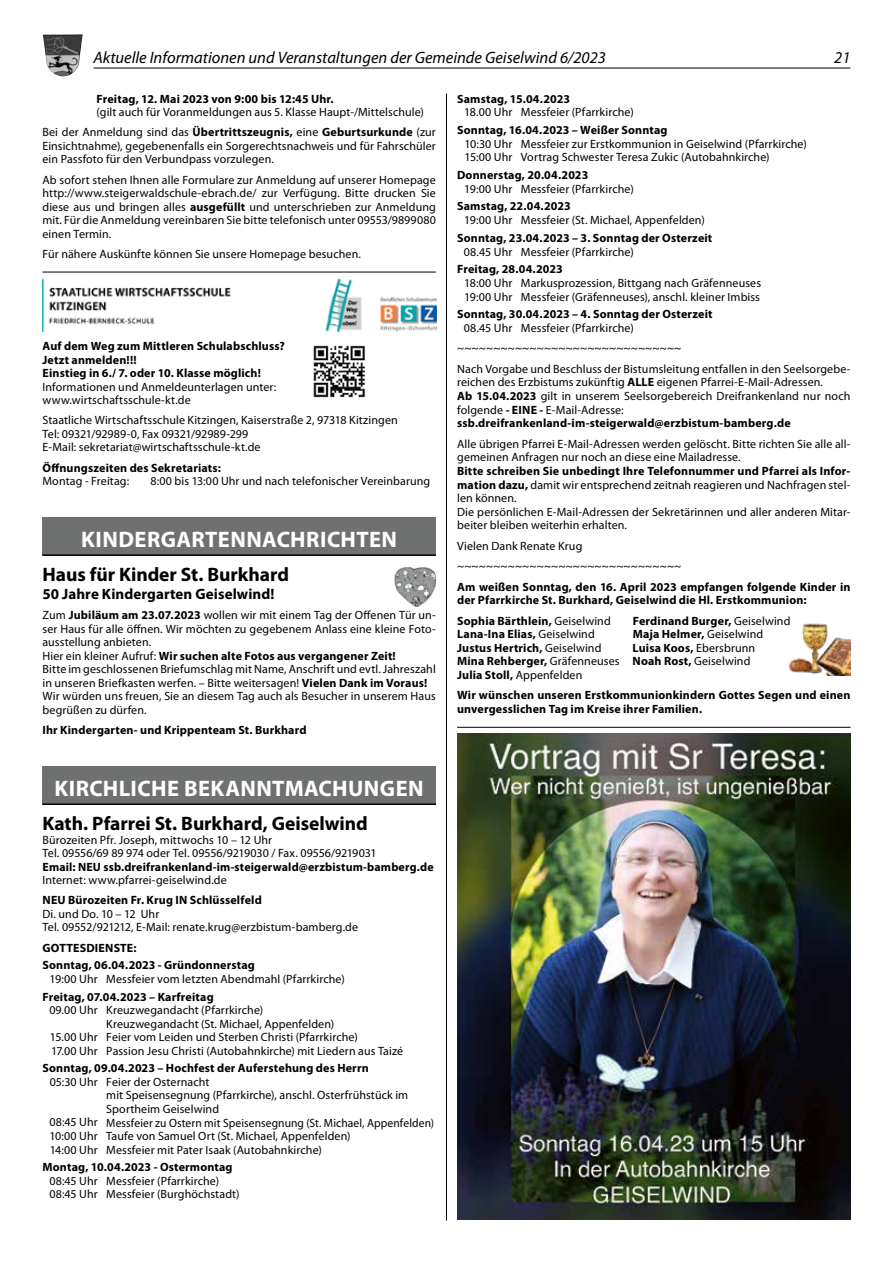
<style>
.page{position:relative;width:893px;height:1263px;background:#fff}
.page>*{position:absolute;margin:0;border:0;box-sizing:border-box;transform-origin:0 0}
.t1{font:700 22.5px "Myriad Pro";letter-spacing:.02em;color:#fff}
.t2{font:700 19.5px "Myriad Pro";letter-spacing:-.005em;color:#000}
.t3{font:italic 16.5px "Myriad Pro";color:#000}
.t4{font:700 15px "Myriad Pro";letter-spacing:.005em;color:#000}
.t5{font:12px/13.5px "Myriad Pro";letter-spacing:.01em;color:#000}
.t6{font:700 12px/13.6px "Myriad Pro";letter-spacing:.01em;color:#000}
.s1{font-weight:700}
.s2{font-weight:400}
</style>
<div class="page">
<hr style="left:446px;top:94px;width:1px;height:1126px;background:#000">
<div style="left:43px;top:766px;width:393px;height:38px;background:#6f7070"></div>
<hr style="left:43px;top:803px;width:393px;height:2px;background:#000">
<hr style="left:457px;top:727px;width:393px;height:1px;background:#000">
<img style="left:789px;top:623px;width:61px;height:53px">
<img style="left:457px;top:733px;width:393px;height:487px">
<img style="left:394px;top:567px;width:42px;height:40px">
<div style="left:43px;top:517px;width:393px;height:38px;background:#6f7070"></div>
<hr style="left:43px;top:554px;width:393px;height:2px;background:#000">
<hr style="left:43px;top:272px;width:393px;height:1px;background:#000">
<img style="left:43px;top:278px;width:394px;height:54px">
<img style="left:313px;top:345px;width:52px;height:53px">
<hr style="left:94px;top:68px;width:756px;height:1px;background:#000">
<img style="left:43px;top:34px;width:40px;height:42px">
<h3 class="t3" style="left:94px;top:48px;width:514px">Aktuelle Informationen und Veranstaltungen der Gemeinde Geiselwind 6/2023</h3>
<h3 class="t3" style="left:834px;top:48px;width:18px">21</h3>
<p class="t6" style="left:97px;top:91px;width:239px">Freitag, 12. Mai 2023 von 9:00 bis 12:45 Uhr.</p>
<p class="t5" style="left:43px;top:102px;width:395px;line-height:20.2px;text-indent:54px">(gilt auch für Voranmeldungen aus 5. Klasse Haupt-/Mittelschule)<br>Bei der Anmeldung sind das <span class="s1">Übertrittszeugnis,</span> eine <span class="s1">Geburtsurkunde</span> (zur</p>
<p class="t5" style="left:43px;top:139px;width:395px">Einsichtnahme), gegebenenfalls ein Sorgerechtsnachweis und für Fahrschüler ein Passfoto für den Verbundpass vorzulegen.</p>
<p class="t5" style="left:43px;top:173px;width:395px;text-align:justify">Ab sofort stehen Ihnen alle Formulare zur Anmeldung auf unserer Homepage http://www.steigerwaldschule-ebrach.de/ zur Verfügung. Bitte drucken Sie diese aus und bringen alles <span class="s1">ausgefüllt</span> und unterschrieben zur Anmeldung mit. Für die Anmeldung vereinbaren Sie bitte telefonisch unter 09553/9899080 einen Termin.</p>
<p class="t5" style="left:43px;top:247px;width:320px">Für nähere Auskünfte können Sie unsere Homepage besuchen.</p>
<p class="t6" style="left:43px;top:339px;width:244px">Auf dem Weg zum Mittleren Schulabschluss?<br>Jetzt anmelden!!!<br>Einstieg in 6./ 7. oder 10. Klasse möglich!</p>
<p class="t5" style="left:43px;top:380px;width:235px">Informationen und Anmeldeunterlagen unter: www.wirtschaftsschule-kt.de</p>
<p class="t5" style="left:43px;top:413px;width:357px">Staatliche Wirtschaftsschule Kitzingen, Kaiserstraße 2, 97318 Kitzingen<br>Tel: 09321/92989-0, Fax 09321/92989-299<br>E-Mail: sekretariat@wirtschaftsschule-kt.de</p>
<p class="t6" style="left:43px;top:460px;width:180px">Öffnungszeiten des Sekretariats:</p>
<p class="t5" style="left:43px;top:474px;width:88px">Montag - Freitag:</p>
<p class="t5" style="left:151px;top:474px;width:281px">8:00 bis 13:00 Uhr und nach telefonischer Vereinbarung</p>
<h1 class="t1" style="left:81px;top:524px;width:317px">KINDERGARTENNACHRICHTEN</h1>
<h2 class="t2" style="left:43px;top:562px;width:248px">Haus für Kinder St. Burkhard</h2>
<p class="t4" style="left:43px;top:584px;width:233px">50 Jahre Kindergarten Geiselwind!</p>
<p class="t5" style="left:43px;top:608px;width:395px">Zum <span class="s1">Jubiläum am 23.07.2023</span> wollen wir mit einem Tag der Offenen Tür un&shy;ser Haus für alle öffnen. Wir möchten zu gegebenem Anlass eine kleine Foto&shy;ausstellung anbieten.<br>Hier ein kleiner Aufruf: <span class="s1">Wir suchen alte Fotos aus vergangener Zeit!<br></span>Bitte im geschlossenen Briefumschlag mit Name, Anschrift und evtl. Jahreszahl in unseren Briefkasten werfen. – Bitte weitersagen! <span class="s1">Vielen Dank im Voraus!<br></span>Wir würden uns freuen, Sie an diesem Tag auch als Besucher in unserem Haus begrüßen zu dürfen.</p>
<p class="t6" style="left:43px;top:723px;width:266px">Ihr Kindergarten- und Krippenteam St. Burkhard</p>
<h1 class="t1" style="left:55px;top:773px;width:371px">KIRCHLICHE BEKANNTMACHUNGEN</h1>
<h2 class="t2" style="left:43px;top:811px;width:327px">Kath. Pfarrei St. Burkhard, Geiselwind</h2>
<p class="t5" style="left:43px;top:833px;width:336px">Bürozeiten Pfr. Joseph, mittwochs 10 – 12 Uhr<br>Tel. 09556/69 89 974 oder Tel. 09556/9219030 / Fax. 09556/9219031</p>
<p class="t6" style="left:43px;top:859px;width:393px">Email: NEU ssb.dreifrankenland-im-steigerwald@erzbistum-bamberg.de</p>
<p class="t5" style="left:43px;top:873px;width:186px">Internet: www.pfarrei-geiselwind.de</p>
<p class="t6" style="left:43px;top:893px;width:221px">NEU Bürozeiten Fr. Krug IN Schlüsselfeld</p>
<p class="t5" style="left:43px;top:907px;width:317px">Di. und Do. 10 – 12 Uhr<br>Tel. 09552/921212, E-Mail: renate.krug@erzbistum-bamberg.de</p>
<p class="t6" style="left:43px;top:938px;width:214px;line-height:17.7px">GOTTESDIENSTE:<br>Sonntag, 06.04.2023 - Gründonnerstag</p>
<p class="t5" style="left:50px;top:972px;width:297px">19:00 Uhr Messfeier vom letzten Abendmahl (Pfarrkirche)</p>
<p class="t6" style="left:43px;top:989px;width:173px">Freitag, 07.04.2023 – Karfreitag</p>
<p class="t5" style="left:49px;top:1003px;width:215px">09.00 Uhr Kreuzwegandacht (Pfarrkirche)</p>
<p class="t5" style="left:106px;top:1017px;width:229px">Kreuzwegandacht (St. Michael, Appenfelden)</p>
<p class="t5" style="left:50px;top:1030px;width:309px">15.00 Uhr Feier vom Leiden und Sterben Christi (Pfarrkirche)</p>
<p class="t5" style="left:51px;top:1044px;width:354px">17.00 Uhr Passion Jesu Christi (Autobahnkirche) mit Liedern aus Taizé</p>
<p class="t6" style="left:43px;top:1061px;width:328px">Sonntag, 09.04.2023 – Hochfest der Auferstehung des Herrn</p>
<p class="t5" style="left:50px;top:1075px;width:161px">05:30 Uhr Feier der Osternacht</p>
<p class="t5" style="left:106px;top:1088px;width:303px">mit Speisensegnung (Pfarrkirche), anschl. Osterfrühstück im</p>
<p class="t5" style="left:106px;top:1102px;width:114px">Sportheim Geiselwind</p>
<p class="t5" style="left:49px;top:1115px;width:386px">08:45 Uhr Messfeier zu Ostern mit Speisensegnung (St. Michael, Appenfelden)</p>
<p class="t5" style="left:49px;top:1129px;width:303px">10:00 Uhr Taufe von Samuel Ort (St. Michael, Appenfelden)</p>
<p class="t5" style="left:50px;top:1142px;width:274px">14:00 Uhr Messfeier mit Pater Isaak (Autobahnkirche)</p>
<p class="t6" style="left:43px;top:1160px;width:192px">Montag, 10.04.2023 - Ostermontag</p>
<p class="t5" style="left:49px;top:1174px;width:192px">08:45 Uhr Messfeier (Pfarrkirche)<br>08:45 Uhr Messfeier (Burghöchstadt)</p>
<p class="t6" style="left:457px;top:91px;width:114px">Samstag, 15.04.2023</p>
<p class="t5" style="left:464px;top:105px;width:171px">18.00 Uhr Messfeier (Pfarrkirche)</p>
<p class="t6" style="left:457px;top:123px;width:212px">Sonntag, 16.04.2023 – Weißer Sonntag</p>
<p class="t5" style="left:464px;top:137px;width:344px">10:30 Uhr Messfeier zur Erstkommunion in Geiselwind (Pfarrkirche)<br>15:00 Uhr Vortrag Schwester Teresa Zukic (Autobahnkirche)</p>
<p class="t6" style="left:457px;top:168px;width:133px">Donnerstag, 20.04.2023</p>
<p class="t5" style="left:464px;top:182px;width:171px">19:00 Uhr Messfeier (Pfarrkirche)</p>
<p class="t6" style="left:457px;top:199px;width:115px">Samstag, 22.04.2023</p>
<p class="t5" style="left:464px;top:213px;width:242px">19:00 Uhr Messfeier (St. Michael, Appenfelden)</p>
<p class="t6" style="left:457px;top:231px;width:257px">Sonntag, 23.04.2023 – 3. Sonntag der Osterzeit</p>
<p class="t5" style="left:464px;top:245px;width:171px">08.45 Uhr Messfeier (Pfarrkirche)</p>
<p class="t6" style="left:457px;top:262px;width:107px">Freitag, 28.04.2023</p>
<p class="t5" style="left:464px;top:276px;width:298px">18:00 Uhr Markusprozession, Bittgang nach Gräfenneuses<br>19:00 Uhr Messfeier (Gräfenneuses), anschl. kleiner Imbiss</p>
<p class="t6" style="left:457px;top:307px;width:257px">Sonntag, 30.04.2023 – 4. Sonntag der Osterzeit</p>
<p class="t5" style="left:457px;top:318px;width:395px;line-height:20.4px;text-indent:7px">08.45 Uhr Messfeier (Pfarrkirche) ~~~~~~~~~~~~~~~~~~~~~~~~~~~~~~~<br>Nach Vorgabe und Beschluss der Bistumsleitung entfallen in den Seelsorgebe-</p>
<p class="t5" style="left:457px;top:375px;width:395px">reichen des Erzbistums zukünftig <span class="s1">ALLE</span> eigenen Pfarrei-E-Mail-Adressen.<br><span class="s1">Ab 15.04.2023</span> gilt in unserem Seelsorgebereich Dreifrankenland nur noch folgende <span class="s1">- EINE -</span> E-Mail-Adresse: <span class="s1">ssb.dreifrankenland-im-steigerwald@erzbistum-bamberg.de</span></p>
<p class="t5" style="left:457px;top:437px;width:395px">Alle übrigen Pfarrei E-Mail-Adressen werden gelöscht. Bitte richten Sie alle all&shy;gemeinen Anfragen nur noch an diese eine Mailadresse.</p>
<p class="t5" style="left:457px;top:464px;width:395px"><span class="s1">Bitte schreiben Sie unbedingt Ihre Telefonnummer und Pfarrei als Infor&shy;mation dazu,</span> damit wir entsprechend zeitnah reagieren und Nachfragen stel&shy;len können.<br>Die persönlichen E-Mail-Adressen der Sekretärinnen und aller anderen Mitar&shy;beiter bleiben weiterhin erhalten.</p>
<p class="t5" style="left:457px;top:535px;width:226px;line-height:20.4px">Vielen Dank Renate Krug ~~~~~~~~~~~~~~~~~~~~~~~~~~~~~~~</p>
<p class="t6" style="left:457px;top:579px;width:395px">Am weißen Sonntag, den 16. April 2023 empfangen folgende Kinder in der Pfarrkirche St. Burkhard, Geiselwind die Hl. Erstkommunion:</p>
<p class="t6" style="left:457px;top:613px;width:155px">Sophia Bärthlein, <span class="s2">Geiselwind</span></p>
<p class="t6" style="left:633px;top:613px;width:159px">Ferdinand Burger, <span class="s2">Geiselwind</span></p>
<p class="t6" style="left:457px;top:627px;width:139px">Lana-Ina Elias, <span class="s2">Geiselwind</span></p>
<p class="t6" style="left:633px;top:627px;width:132px">Maja Helmer, <span class="s2">Geiselwind</span></p>
<p class="t6" style="left:457px;top:640px;width:146px">Justus Hertrich, <span class="s2">Geiselwind</span></p>
<p class="t6" style="left:457px;top:640px;width:300px;text-indent:176px">Luisa Koos, <span class="s2">Ebersbrunn<br></span>Mina Rehberger, <span class="s2">Gräfenneuses</span> Noah Rost, <span class="s2">Geiselwind<br></span>Julia Stoll, <span class="s2">Appenfelden</span></p>
<p class="t6" style="left:457px;top:688px;width:395px">Wir wünschen unseren Erstkommunionkindern Gottes Segen und einen unvergesslichen Tag im Kreise ihrer Familien.</p>
</div>
